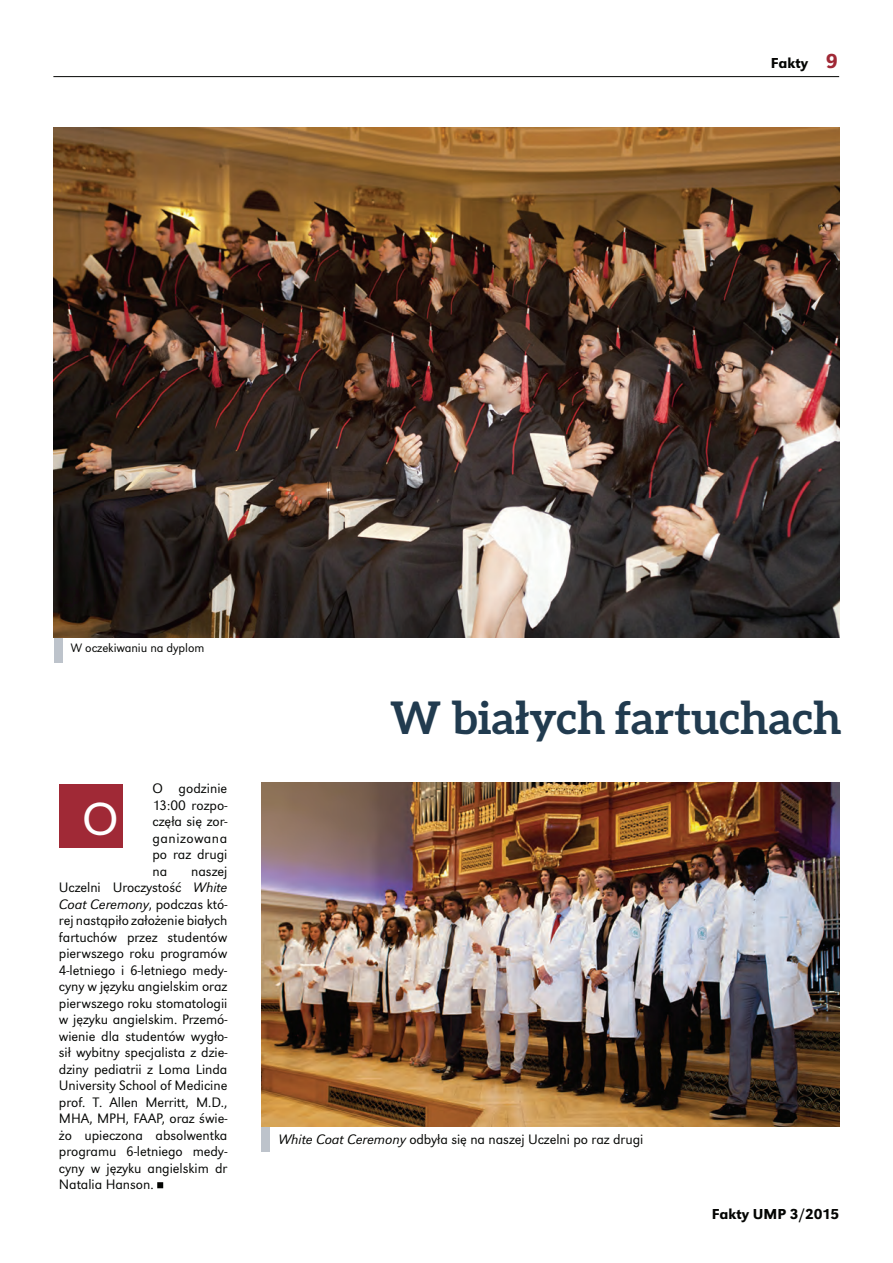
<style>
.page{position:relative;width:893px;height:1263px;background:#fff}
.page>*{position:absolute;margin:0;border:0;box-sizing:border-box;transform-origin:0 0}
.t1{font:700 45px "Aleo";color:#213b4f}
.t2{font:45px "Aleo";color:#fff}
.t3{font:500 15px "URW Grotesk TEE";color:#040503}
.t4{font:300 14.25px/16.5px "URW Grotesk TEE";letter-spacing:-.005em;color:#040503;text-align:justify}
.t5{font:300 12.75px "URW Grotesk TEE";letter-spacing:-.005em;color:#040503}
.s1{font-size:21px;color:#a02936}
.s2{font-style:italic}
.s3{font-family:"Minion Pro";font-weight:400;font-size:15.75px}
</style>
<div class="page">
<hr style="left:53px;top:76px;width:786px;height:1px;background:#040503">
<div style="left:54px;top:638px;width:8px;height:25px;background:#bdc3cb"></div>
<img style="left:54px;top:128px;width:785px;height:510px">
<div style="left:261px;top:1126px;width:9px;height:26px;background:#bdc3cb"></div>
<img style="left:261px;top:782px;width:578px;height:344px">
<div style="left:59px;top:784px;width:64px;height:64px;background:#a02936"></div>
<p class="t3" style="left:770px;top:57px;width:69px">Fakty <span class="s1">9</span></p>
<p class="t5" style="left:71px;top:644px;width:135px">W oczekiwaniu na dyplom</p>
<p class="t4" style="left:152px;top:782px;width:76px">O godzinie 13:00 rozpo&shy;częła się zor&shy;ganizowana po raz drugi na</p>
<h1 class="t2" style="left:83px;top:801px;width:35px">O</h1>
<p class="t4" style="left:59px;top:864px;width:170px;text-indent:132px">naszej Uczelni Uroczystość <span class="s2">White Coat Ceremony</span>, podczas któ&shy;rej nastąpiło założenie białych fartuchów przez studentów pierwszego roku programów 4-letniego i 6-letniego medy&shy;cyny w języku angielskim oraz pierwszego roku stomatologii w języku angielskim. Przemó&shy;wienie dla studentów wygło&shy;sił wybitny specjalista z dzie&shy;dziny pediatrii z Loma Linda University School of Medicine prof. T. Allen Merritt, M.D., MHA, MPH, FAAP, oraz świe&shy;żo upieczona absolwentka programu 6-letniego medy&shy;cyny w języku angielskim dr Natalia Hanson. <span class="s3">■</span></p>
<h1 class="t1" style="left:390px;top:700px;width:453px">W białych fartuchach</h1>
<p class="t4" style="left:278px;top:1132px;width:366px"><span class="s2">White Coat Ceremony</span> odbyła się na naszej Uczelni po raz drugi</p>
<p class="t3" style="left:711px;top:1209px;width:129px">Fakty UMP 3/2015</p>
</div>
